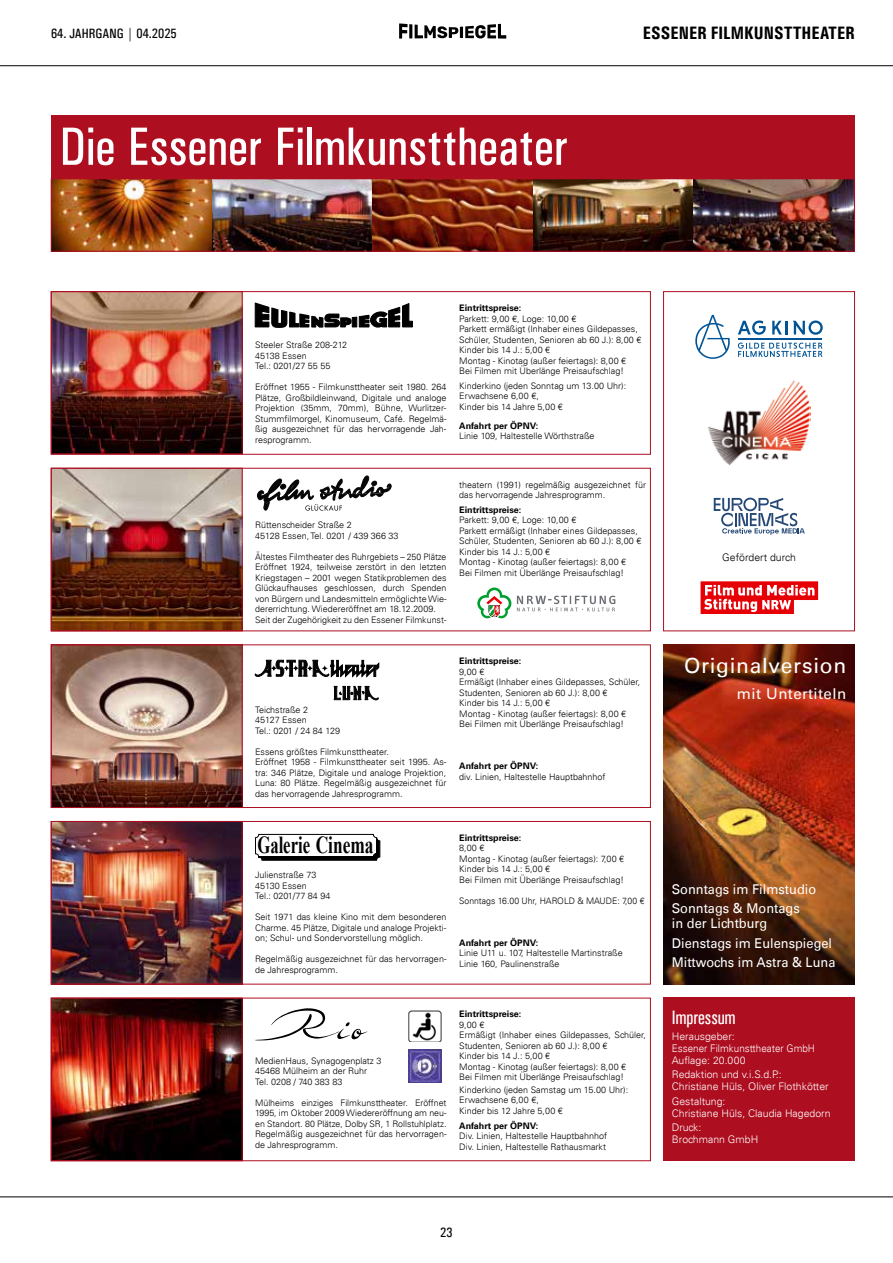
<style>
.page{position:relative;width:893px;height:1263px;background:#fff}
.page>*{position:absolute;margin:0;border:0;box-sizing:border-box;transform-origin:0 0}
.t1{font:54px "Univers Condensed";color:#fff;scale:.95 1}
.t2{font:700 24.45px "Times New Roman";color:#000;scale:.68 1}
.t3{font:21px "Univers LT";letter-spacing:.03em;color:#fff}
.t4{font:19.5px "Univers Condensed";color:#fff;scale:.9 1}
.t5{font:700 18px "Univers Condensed";color:#000}
.t6{font:15px "Univers LT";letter-spacing:.03em;color:#fff}
.t7{font:13.5px/19.5px "Univers LT";color:#fff;scale:.95 1}
.t8{font:13.5px "Univers Condensed";color:#000}
.t9{font:300 10.5px/12px "Univers LT";color:#fff}
.t10{font:300 10.5px "Univers LT";color:#000}
.t11{font:300 9px/10.5px "Univers LT";color:#000}
.t12{font:700 9px "Univers LT";color:#000}
.t13{font:300 9px "Univers LT";color:#000;scale:.96 1}
</style>
<div class="page">
<img style="left:53px;top:181px;width:800px;height:68px">
<div style="left:51px;top:115px;width:804px;height:64px;background:#ad0e20"></div>
<svg style="left:255px;top:303px;width:96px;height:25px"></svg>
<div style="left:352px;top:317px;width:5px;height:10px;background:#000"></div>
<div style="left:352px;top:317px;width:5px;height:10px;border:1px solid #000"></div>
<svg style="left:359px;top:304px;width:53px;height:23px"></svg>
<svg style="left:255px;top:834px;width:126px;height:27px"></svg>
<img style="left:53px;top:293px;width:187px;height:159px">
<img style="left:53px;top:470px;width:187px;height:159px">
<img style="left:53px;top:647px;width:187px;height:159px">
<img style="left:53px;top:823px;width:187px;height:159px">
<svg style="left:257px;top:476px;width:134px;height:35px"></svg>
<svg style="left:255px;top:660px;width:124px;height:17px"></svg>
<svg style="left:334px;top:686px;width:44px;height:14px"></svg>
<img style="left:53px;top:1000px;width:187px;height:159px">
<svg style="left:255px;top:1008px;width:113px;height:32px"></svg>
<svg style="left:477px;top:587px;width:138px;height:32px"></svg>
<img style="left:408px;top:1050px;width:33px;height:32px">
<img style="left:408px;top:1010px;width:33px;height:31px">
<svg style="left:714px;top:498px;width:91px;height:37px"></svg>
<svg style="left:738px;top:320px;width:28px;height:15px"></svg>
<svg style="left:772px;top:320px;width:51px;height:15px"></svg>
<svg style="left:738px;top:343px;width:84px;height:14px"></svg>
<hr style="left:738px;top:338px;width:84px;height:1px;background:#005496">
<svg style="left:695px;top:315px;width:35px;height:44px"></svg>
<img style="left:708px;top:380px;width:102px;height:85px">
<svg style="left:701px;top:581px;width:117px;height:33px"></svg>
<div style="left:663px;top:998px;width:192px;height:163px;background:#ad0e20"></div>
<img style="left:663px;top:645px;width:192px;height:339px">
<hr style="left:0;top:65px;width:893px;height:1px;background:#000">
<hr style="left:0;top:1196px;width:893px;height:1px;background:#000">
<svg style="left:399px;top:23px;width:107px;height:15px"></svg>
<div style="left:51px;top:468px;width:600px;height:163px;border:1px solid #ad0e20"></div>
<div style="left:51px;top:291px;width:600px;height:163px;border:1px solid #ad0e20"></div>
<div style="left:51px;top:821px;width:600px;height:163px;border:1px solid #ad0e20"></div>
<div style="left:51px;top:645px;width:600px;height:163px;border:1px solid #ad0e20"></div>
<div style="left:51px;top:998px;width:600px;height:163px;border:1px solid #ad0e20"></div>
<div style="left:663px;top:291px;width:192px;height:340px;border:1px solid #ad0e20"></div>
<div style="left:51px;top:179px;width:804px;height:72px;border:1px solid #ad0e20"></div>
<h3 class="t8" style="left:51px;top:26px;width:127px">64. JAHRGANG | 04.2025</h3>
<h1 class="t1" style="left:60px;top:115px;width:537px">Die Essener Filmkunsttheater</h1>
<h3 class="t5" style="left:643px;top:21px;width:213px">ESSENER FILMKUNSTTHEATER</h3>
<p class="t11" style="left:255px;top:340px;width:94px">Steeler Straße 208-212<br>45138 Essen<br>Tel.: 0201/27 55 55</p>
<p class="t11" style="left:255px;top:382px;width:193px;text-align:justify">Eröffnet 1955 - Filmkunsttheater seit 1980. 264<br>Plätze, Großbildleinwand, Digitale und analoge Projektion (35mm, 70mm), Bühne, Wurlitzer-Stummfilmorgel, Kinomuseum, Café. Regelmä&shy;ßig ausgezeichnet für das hervorragende Jah&shy;resprogramm.</p>
<p class="t12" style="left:459px;top:303px;width:64px">Eintrittspreise:</p>
<p class="t11" style="left:459px;top:313px;width:184px">Parkett: 9,00 €, Loge: 10,00 €<br>Parkett ermäßigt (Inhaber eines Gildepasses, Schüler, Studenten, Senioren ab 60 J.): 8,00 € Kinder bis 14 J.: 5,00 €<br>Montag - Kinotag (außer feiertags): 8,00 €<br>Bei Filmen mit Überlänge Preisaufschlag!</p>
<p class="t11" style="left:459px;top:380px;width:168px">Kinderkino (jeden Sonntag um 13.00 Uhr):<br>Erwachsene 6,00 €,<br>Kinder bis 14 Jahre 5,00 €</p>
<p class="t12" style="left:459px;top:420px;width:81px">Anfahrt per ÖPNV:</p>
<p class="t11" style="left:459px;top:431px;width:137px">Linie 109, Haltestelle Wörthstraße</p>
<p class="t11" style="left:255px;top:520px;width:145px">Rüttenscheider Straße 2<br>45128 Essen, Tel. 0201 / 439 366 33</p>
<p class="t11" style="left:255px;top:551px;width:193px">Ältestes Filmtheater des Ruhrgebiets – 250 Plätze Eröffnet 1924, teilweise zerstört in den letzten Kriegstagen – 2001 wegen Statikproblemen des Glückaufhauses geschlossen, durch Spenden von Bürgern und Landesmitteln ermöglichte Wie&shy;dererrichtung. Wiedereröffnet am 18.12.2009.<br>Seit der Zugehörigkeit zu den Essener Filmkunst-</p>
<p class="t11" style="left:459px;top:479px;width:188px">theatern (1991) regelmäßig ausgezeichnet für das hervorragende Jahresprogramm.</p>
<p class="t12" style="left:459px;top:504px;width:64px">Eintrittspreise:</p>
<p class="t11" style="left:459px;top:515px;width:184px">Parkett: 9,00 €, Loge: 10,00 €<br>Parkett ermäßigt (Inhaber eines Gildepasses, Schüler, Studenten, Senioren ab 60 J.): 8,00 € Kinder bis 14 J.: 5,00 €<br>Montag - Kinotag (außer feiertags): 8,00 €<br>Bei Filmen mit Überlänge Preisaufschlag!</p>
<p class="t11" style="left:255px;top:704px;width:86px">Teichstraße 2<br>45127 Essen<br>Tel.: 0201 / 24 84 129</p>
<p class="t11" style="left:255px;top:746px;width:193px">Essens größtes Filmkunsttheater.<br>Eröffnet 1958 - Filmkunsttheater seit 1995. As&shy;tra: 346 Plätze, Digitale und analoge Projektion, Luna: 80 Plätze. Regelmäßig ausgezeichnet für das hervorragende Jahresprogramm.</p>
<p class="t12" style="left:459px;top:656px;width:64px">Eintrittspreise:</p>
<p class="t11" style="left:459px;top:666px;width:182px">9,00 €<br>Ermäßigt (Inhaber eines Gildepasses, Schüler, Studenten, Senioren ab 60 J.): 8,00 €<br>Kinder bis 14 J.: 5,00 €<br>Montag - Kinotag (außer feiertags): 8,00 € Bei Filmen mit Überlänge Preisaufschlag!</p>
<p class="t12" style="left:459px;top:761px;width:81px">Anfahrt per ÖPNV:</p>
<p class="t11" style="left:459px;top:771px;width:148px">div. Linien, Haltestelle Hauptbahnhof</p>
<h2 class="t2" style="left:257px;top:827px;width:172px">Galerie Cinema</h2>
<p class="t11" style="left:255px;top:870px;width:77px">Julienstraße 73<br>45130 Essen<br>Tel.: 0201/77 84 94</p>
<p class="t11" style="left:255px;top:912px;width:193px;text-align:justify">Seit 1971 das kleine Kino mit dem besonderen Charme. 45 Plätze, Digitale und analoge Projekti&shy;on; Schul- und Sondervorstellung möglich.</p>
<p class="t11" style="left:255px;top:954px;width:193px">Regelmäßig ausgezeichnet für das hervorragen&shy;de Jahresprogramm.</p>
<p class="t12" style="left:459px;top:832px;width:64px">Eintrittspreise:</p>
<p class="t11" style="left:459px;top:843px;width:167px">8,00 €<br>Montag - Kinotag (außer feiertags): 7,00 €<br>Kinder bis 14 J.: 5,00 €<br>Bei Filmen mit Überlänge Preisaufschlag!</p>
<p class="t13" style="left:459px;top:895px;width:195px">Sonntags 16.00 Uhr, HAROLD &amp; MAUDE: 7,00 €</p>
<p class="t12" style="left:459px;top:937px;width:81px">Anfahrt per ÖPNV:</p>
<p class="t11" style="left:459px;top:948px;width:165px">Linie U11 u. 107, Haltestelle Martinstraße<br>Linie 160, Paulinenstraße</p>
<p class="t11" style="left:255px;top:1055px;width:128px">MedienHaus, Synagogenplatz 3<br>45468 Mülheim an der Ruhr<br>Tel. 0208 / 740 383 83</p>
<p class="t11" style="left:255px;top:1097px;width:193px;text-align:justify">Mülheims einziges Filmkunsttheater. Eröffnet 1995, im Oktober 2009 Wiedereröffnung am neu&shy;en Standort. 80 Plätze, Dolby SR, 1 Rollstuhlplatz.<br>Regelmäßig ausgezeichnet für das hervorragen&shy;de Jahresprogramm.</p>
<p class="t12" style="left:459px;top:1009px;width:64px">Eintrittspreise:</p>
<p class="t11" style="left:459px;top:1019px;width:188px">9,00 €<br>Ermäßigt (Inhaber eines Gildepasses, Schüler, Studenten, Senioren ab 60 J.): 8,00 €<br>Kinder bis 14 J.: 5,00 €<br>Montag - Kinotag (außer feiertags): 8,00 €<br>Bei Filmen mit Überlänge Preisaufschlag!</p>
<p class="t11" style="left:459px;top:1084px;width:170px">Kinderkino (jeden Samstag um 15.00 Uhr):<br>Erwachsene 6,00 €,<br>Kinder bis 12 Jahre 5,00 €</p>
<p class="t12" style="left:459px;top:1120px;width:81px">Anfahrt per ÖPNV:</p>
<p class="t11" style="left:459px;top:1131px;width:149px">Div. Linien, Haltestelle Hauptbahnhof<br>Div. Linien, Haltestelle Rathausmarkt</p>
<p class="t10" style="left:722px;top:551px;width:75px">Gefördert durch</p>
<h3 class="t3" style="left:684px;top:653px;width:164px">Originalversion</h3>
<h3 class="t6" style="left:737px;top:685px;width:111px">mit Untertiteln</h3>
<h3 class="t7" style="left:672px;top:879px;width:153px">Sonntags im Filmstudio<br>Sonntags &amp; Montags</h3>
<h3 class="t7" style="left:672px;top:914px;width:174px">in der Lichtburg<br>Dienstags im Eulenspiegel<br>Mittwochs im Astra &amp; Luna</h3>
<h3 class="t4" style="left:672px;top:1006px;width:72px">Impressum</h3>
<p class="t9" style="left:672px;top:1031px;width:145px">Herausgeber:<br>Essener Filmkunsttheater GmbH<br>Auflage: 20.000</p>
<p class="t9" style="left:672px;top:1069px;width:158px">Redaktion und v.i.S.d.P.:<br>Christiane Hüls, Oliver Flothkötter</p>
<p class="t9" style="left:672px;top:1095px;width:160px">Gestaltung:<br>Christiane Hüls, Claudia Hagedorn</p>
<p class="t9" style="left:672px;top:1121px;width:88px">Druck:<br>Brochmann GmbH</p>
<h3 class="t8" style="left:440px;top:1225px;width:14px">23</h3>
</div>
